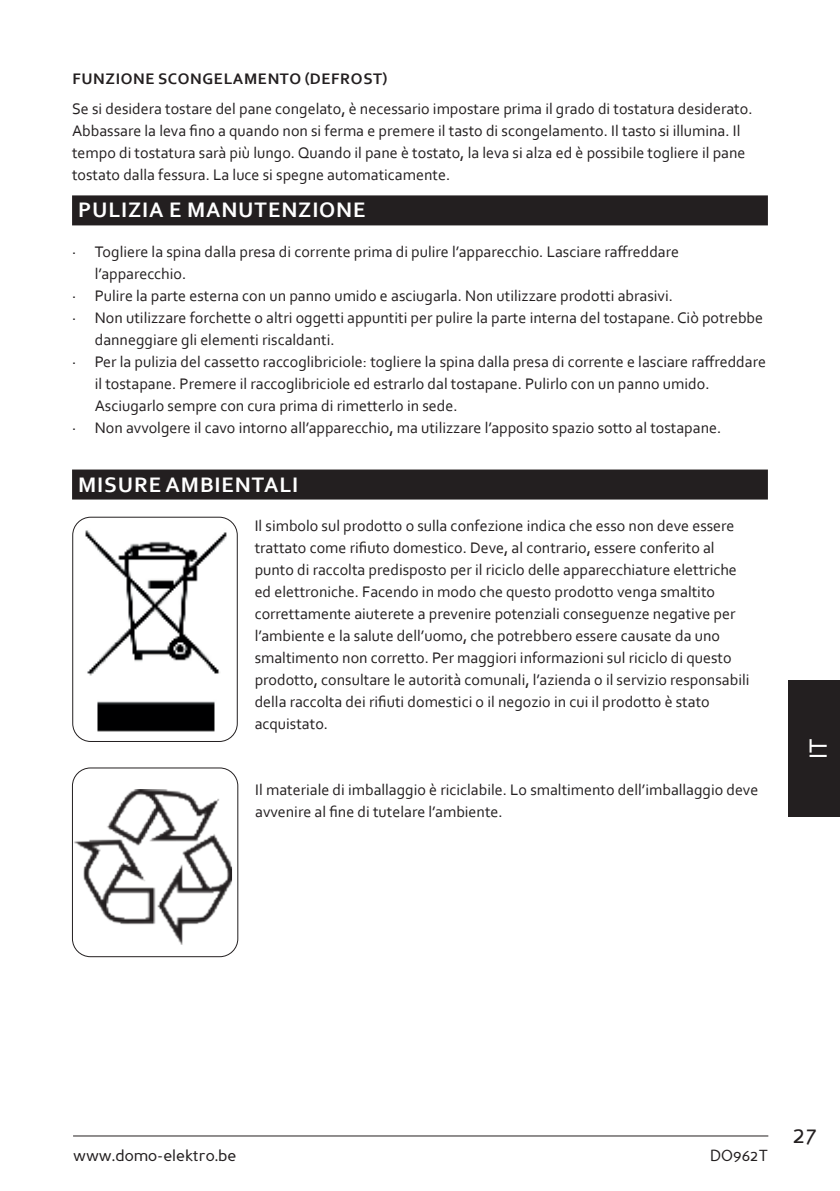
<style>
.page{position:relative;width:840px;height:1191px;background:#fff}
.page>*{position:absolute;margin:0;border:0;box-sizing:border-box;transform-origin:0 0}
.t1{font:26px "Corbel";color:#fff}
.t2{font:24px "Perspective Sans";color:#231f20}
.t3{font:700 22px "Corbel";letter-spacing:.04em;color:#fff}
.t4{font:16px/22px "Corbel";color:#231f20}
.t5{font:700 16px "Corbel";letter-spacing:.04em;color:#231f20}
.t6{font:16px "Perspective Sans";color:#231f20}
</style>
<div class="page">
<hr style="left:73px;top:1135px;width:694px;height:1px;background:#231f20">
<div style="left:788px;top:680px;width:51px;height:136px;background:#231f20"></div>
<div style="left:72px;top:195px;width:695px;height:30px;background:#231f20"></div>
<div style="left:72px;top:469px;width:695px;height:30px;background:#231f20"></div>
<img style="left:85px;top:530px;width:142px;height:202px">
<div style="left:72px;top:517px;width:165px;height:225px;border:1px solid #231f20;border-radius:18px"></div>
<img style="left:72px;top:789px;width:160px;height:156px">
<div style="left:72px;top:767px;width:166px;height:190px;border:1px solid #231f20;border-radius:18px"></div>
<p class="t5" style="left:72px;top:69px;width:316px">FUNZIONE SCONGELAMENTO (DEFROST)</p>
<p class="t4" style="left:72px;top:99px;width:681px">Se si desidera tostare del pane congelato, è necessario impostare prima il grado di tostatura desiderato.<br>Abbassare la leva fino a quando non si ferma e premere il tasto di scongelamento. Il tasto si illumina. Il tempo di tostatura sarà più lungo. Quando il pane è tostato, la leva si alza ed è possibile togliere il pane tostato dalla fessura. La luce si spegne automaticamente.</p>
<h3 class="t3" style="left:78px;top:200px;width:289px">PULIZIA E MANUTENZIONE</h3>
<p class="t4" style="left:72px;top:241px;width:608px">· Togliere la spina dalla presa di corrente prima di pulire l’apparecchio. Lasciare raffreddare</p>
<p class="t4" style="left:95px;top:263px;width:93px">l’apparecchio.</p>
<p class="t4" style="left:72px;top:285px;width:602px">· Pulire la parte esterna con un panno umido e asciugarla. Non utilizzare prodotti abrasivi.</p>
<p class="t4" style="left:72px;top:307px;width:692px">· Non utilizzare forchette o altri oggetti appuntiti per pulire la parte interna del tostapane. Ciò potrebbe</p>
<p class="t4" style="left:95px;top:329px;width:241px">danneggiare gli elementi riscaldanti.</p>
<p class="t4" style="left:72px;top:351px;width:695px">· Per la pulizia del cassetto raccoglibriciole: togliere la spina dalla presa di corrente e lasciare raffreddare</p>
<p class="t4" style="left:95px;top:373px;width:616px">il tostapane. Premere il raccoglibriciole ed estrarlo dal tostapane. Pulirlo con un panno umido.</p>
<p class="t4" style="left:95px;top:395px;width:364px">Asciugarlo sempre con cura prima di rimetterlo in sede.</p>
<p class="t4" style="left:72px;top:417px;width:650px">· Non avvolgere il cavo intorno all’apparecchio, ma utilizzare l’apposito spazio sotto al tostapane.</p>
<h3 class="t3" style="left:78px;top:474px;width:221px">MISURE AMBIENTALI</h3>
<p class="t4" style="left:254px;top:515px;width:496px">Il simbolo sul prodotto o sulla confezione indica che esso non deve essere trattato come rifiuto domestico. Deve, al contrario, essere conferito al punto di raccolta predisposto per il riciclo delle apparecchiature elettriche ed elettroniche. Facendo in modo che questo prodotto venga smaltito correttamente aiuterete a prevenire potenziali conseguenze negative per l’ambiente e la salute dell’uomo, che potrebbero essere causate da uno smaltimento non corretto. Per maggiori informazioni sul riciclo di questo prodotto, consultare le autorità comunali, l’azienda o il servizio responsabili della raccolta dei rifiuti domestici o il negozio in cui il prodotto è stato acquistato.</p>
<p class="t4" style="left:255px;top:779px;width:504px">Il materiale di imballaggio è riciclabile. Lo smaltimento dell’imballaggio deve avvenire al fine di tutelare l’ambiente.</p>
<h1 class="t1" style="left:805px;top:759px;width:22px;rotate:-90deg">IT</h1>
<p class="t6" style="left:73px;top:1149px;width:165px">www.domo-elektro.be</p>
<p class="t6" style="left:709px;top:1149px;width:60px">DO962T</p>
<h2 class="t2" style="left:792px;top:1124px;width:26px">27</h2>
</div>
